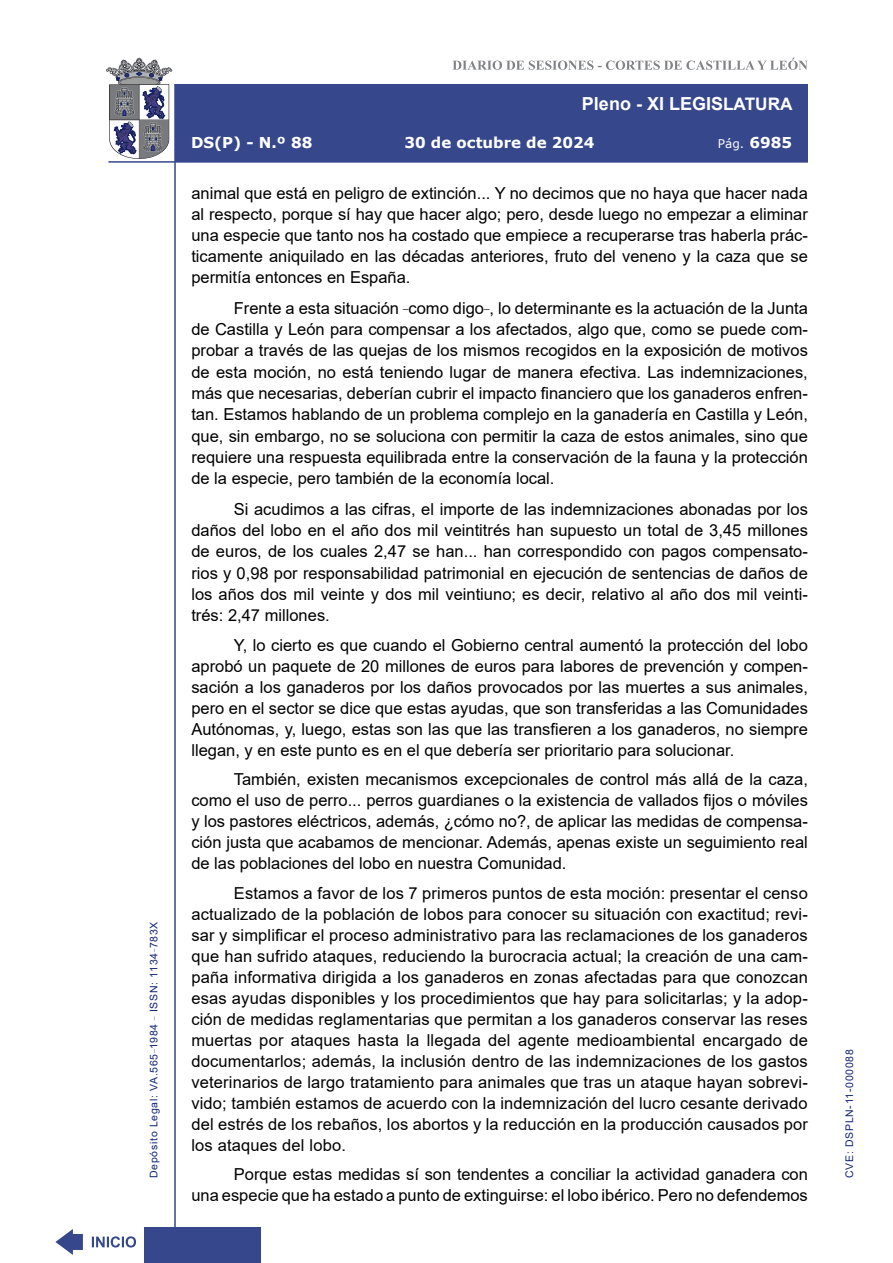
<style>
.page{position:relative;width:893px;height:1263px;background:#fff}
.page>*{position:absolute;margin:0;border:0;box-sizing:border-box;transform-origin:0 0}
.t1{font:700 18px "Arial";color:#fff}
.t2{font:16.5px/21px "Arial";color:#000;text-align:justify}
.t3{font:700 15px "Verdana";color:#fff}
.t4{font:12px "Verdana";color:#fff}
.t5{font:10.5px "Arial";letter-spacing:.065em;color:#122678}
.s1{font-size:17.25px}
.s2{font-weight:700;font-size:15px}
</style>
<div class="page">
<svg style="left:452px;top:58px;width:356px;height:12px"></svg>
<hr style="left:174px;top:84px;width:2px;height:1179px;background:#36478c">
<div style="left:144px;top:1227px;width:117px;height:36px;background:#36478c"></div>
<div style="left:175px;top:84px;width:633px;height:78px;background:#36478c"></div>
<hr style="left:108px;top:161px;width:700px;height:2px;background:#36478c">
<svg style="left:92px;top:1236px;width:44px;height:11px"></svg>
<svg style="left:55px;top:1229px;width:28px;height:26px"></svg>
<svg style="left:106px;top:58px;width:66px;height:101px"></svg>
<p class="t5" style="left:146px;top:1178px;width:258px;rotate:-90deg">Depósito Legal: VA.565<sup>_</sup>1984 <sup>_</sup> ISSN: 1134<sup>_</sup>783X</p>
<p class="t1" style="left:582px;top:91px;width:212px">Pleno - XI LEGIS<span class="s1">LATURA</span></p>
<p class="t3" style="left:191px;top:132px;width:123px">DS(P) - N.º 88</p>
<p class="t3" style="left:404px;top:132px;width:191px">30 de octubre de 2024</p>
<p class="t4" style="left:718px;top:135px;width:76px">Pág. <span class="s2">6985</span></p>
<p class="t2" style="left:191px;top:183px;width:618px">animal que está en peligro de extinción... Y no decimos que no haya que hacer nada al respecto, porque sí hay que hacer algo; pero, desde luego no empezar a eliminar una especie que tanto nos ha costado que empiece a recuperarse tras haberla prác&shy;ticamente aniquilado en las décadas anteriores, fruto del veneno y la caza que se permitía entonces en España.</p>
<p class="t2" style="left:191px;top:297px;width:618px;text-indent:43px">Frente a esta situación <sup>_</sup>como digo<sup>_</sup>, lo determinante es la actuación de la Junta de Castilla y León para compensar a los afectados, algo que, como se puede com&shy;probar a través de las quejas de los mismos recogidos en la exposición de motivos de esta moción, no está teniendo lugar de manera efectiva. Las indemnizaciones, más que necesarias, deberían cubrir el impacto financiero que los ganaderos enfren&shy;tan. Estamos hablando de un problema complejo en la ganadería en Castilla y León, que, sin embargo, no se soluciona con permitir la caza de estos animales, sino que requiere una respuesta equilibrada entre la conservación de la fauna y la protección de la especie, pero también de la economía local.</p>
<p class="t2" style="left:191px;top:498px;width:618px;text-indent:43px">Si acudimos a las cifras, el importe de las indemnizaciones abonadas por los daños del lobo en el año dos mil veintitrés han supuesto un total de 3,45 millones de euros, de los cuales 2,47 se han... han correspondido con pagos compensato&shy;rios y 0,98 por responsabilidad patrimonial en ejecución de sentencias de daños de los años dos mil veinte y dos mil veintiuno; es decir, relativo al año dos mil veinti&shy;trés: 2,47 millones.</p>
<p class="t2" style="left:191px;top:634px;width:618px;text-indent:43px">Y, lo cierto es que cuando el Gobierno central aumentó la protección del lobo aprobó un paquete de 20 millones de euros para labores de prevención y compen&shy;sación a los ganaderos por los daños provocados por las muertes a sus animales, pero en el sector se dice que estas ayudas, que son transferidas a las Comunidades Autónomas, y, luego, estas son las que las transfieren a los ganaderos, no siempre llegan, y en este punto es en el que debería ser prioritario para solucionar.</p>
<p class="t2" style="left:191px;top:769px;width:618px;text-indent:43px">También, existen mecanismos excepcionales de control más allá de la caza, como el uso de perro... perros guardianes o la existencia de vallados fijos o móviles y los pastores eléctricos, además, ¿cómo no?, de aplicar las medidas de compensa&shy;ción justa que acabamos de mencionar. Además, apenas existe un seguimiento real de las poblaciones del lobo en nuestra Comunidad.</p>
<p class="t2" style="left:191px;top:882px;width:618px;text-indent:43px">Estamos a favor de los 7 primeros puntos de esta moción: presentar el censo actualizado de la población de lobos para conocer su situación con exactitud; revi&shy;sar y simplificar el proceso administrativo para las reclamaciones de los ganaderos que han sufrido ataques, reduciendo la burocracia actual; la creación de una cam&shy;paña informativa dirigida a los ganaderos en zonas afectadas para que conozcan esas ayudas disponibles y los procedimientos que hay para solicitarlas; y la adop&shy;ción de medidas reglamentarias que permitan a los ganaderos conservar las reses muertas por ataques hasta la llegada del agente medioambiental encargado de documentarlos; además, la inclusión dentro de las indemnizaciones de los gastos veterinarios de largo tratamiento para animales que tras un ataque hayan sobrevi&shy;vido; también estamos de acuerdo con la indemnización del lucro cesante derivado del estrés de los rebaños, los abortos y la reducción en la producción causados por los ataques del lobo.</p>
<p class="t2" style="left:191px;top:1164px;width:618px;text-align:right">Porque estas medidas sí son tendentes a conciliar la actividad ganadera con<br>una especie que ha estado a punto de extinguirse: el lobo ibérico. Pero no defendemos</p>
<p class="t5" style="left:842px;top:1178px;width:130px;rotate:-90deg">CVE: DSPLN-11-000088</p>
</div>
